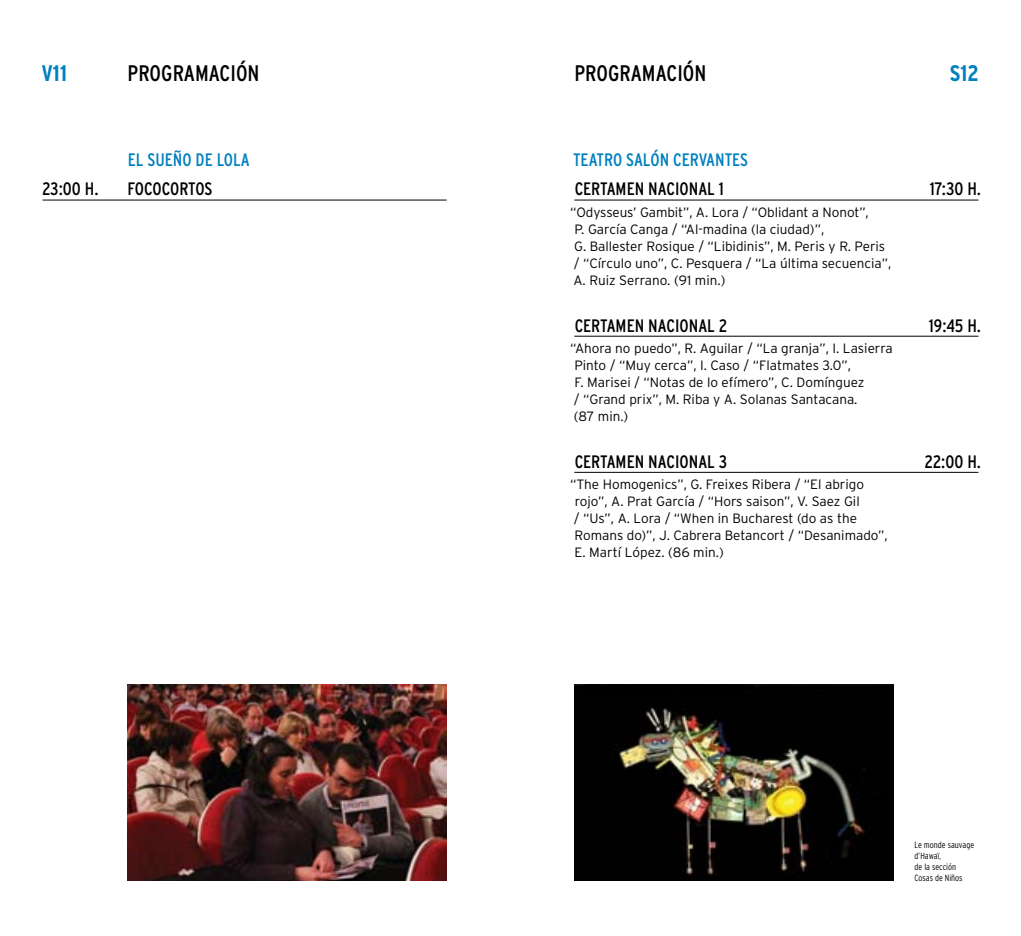
<style>
.page{position:relative;width:1021px;height:936px;background:#fff}
.page>*{position:absolute;margin:0;border:0;box-sizing:border-box;transform-origin:0 0}
.t1{font:condensed 22.5px "Interstate";color:#000}
.t2{font:700 condensed 22.5px "Interstate";color:#0080c0}
.t3{font:condensed 18px "Interstate";color:#000}
.t4{font:condensed 18px "Interstate";color:#0080c0}
.t5{font:300 13.5px/17px "Interstate";color:#000}
.t6{font:300 condensed 9px/10.8px "Interstate";color:#000}
</style>
<div class="page">
<hr style="left:43px;top:200px;width:403px;height:1px;background:#000">
<img style="left:128px;top:685px;width:318px;height:195px">
<hr style="left:574px;top:200px;width:404px;height:1px;background:#000">
<hr style="left:574px;top:336px;width:404px;height:1px;background:#000">
<hr style="left:574px;top:472px;width:404px;height:1px;background:#000">
<img style="left:574px;top:685px;width:319px;height:195px">
<h1 class="t2" style="left:41px;top:60px;width:27px">V11</h1>
<h1 class="t1" style="left:128px;top:60px;width:133px">PROGRAMACIÓN</h1>
<h2 class="t4" style="left:128px;top:149px;width:123px">EL SUEÑO DE LOLA</h2>
<h2 class="t3" style="left:42px;top:179px;width:58px">23:00 h.</h2>
<h2 class="t3" style="left:128px;top:179px;width:85px">FOCOCORTOS</h2>
<h1 class="t1" style="left:574px;top:60px;width:133px">PROGRAMACIÓN</h1>
<h1 class="t2" style="left:949px;top:60px;width:31px">S12</h1>
<h2 class="t4" style="left:573px;top:149px;width:175px">TEATRO SALÓN CERVANTES</h2>
<h2 class="t3" style="left:574px;top:179px;width:150px">CERTAMEN NACIONAL 1</h2>
<h2 class="t3" style="left:929px;top:179px;width:53px">17:30 h.</h2>
<p class="t5" style="left:570px;top:204px;width:323px">“Odysseus’ Gambit”, A. Lora / “Oblidant a Nonot”,<br>P. García Canga / “Al-madina (la ciudad)”,<br>G. Ballester Rosique / “Libidinis”, M. Peris y R. Peris<br>/ “Círculo uno”, C. Pesquera / “La última secuencia”, A. Ruiz Serrano. (91 min.)</p>
<h2 class="t3" style="left:574px;top:315px;width:154px">CERTAMEN NACIONAL 2</h2>
<h2 class="t3" style="left:928px;top:315px;width:54px">19:45 h.</h2>
<p class="t5" style="left:570px;top:340px;width:324px">“Ahora no puedo”, R. Aguilar / “La granja”, I. Lasierra Pinto / “Muy cerca”, I. Caso / “Flatmates 3.0”,<br>F. Marisei / “Notas de lo efímero”, C. Domínguez<br>/ “Grand prix”, M. Riba y A. Solanas Santacana.<br>(87 min.)</p>
<h2 class="t3" style="left:574px;top:451px;width:154px">CERTAMEN NACIONAL 3</h2>
<h2 class="t3" style="left:924px;top:451px;width:58px">22:00 h.</h2>
<p class="t5" style="left:570px;top:476px;width:319px">“The Homogenics”, G. Freixes Ribera / “El abrigo rojo”, A. Prat García / “Hors saison”, V. Saez Gil<br>/ “Us”, A. Lora / “When in Bucharest (do as the Romans do)”, J. Cabrera Betancort / “Desanimado”, E. Martí López. (86 min.)</p>
<p class="t6" style="left:914px;top:839px;width:61px">Le monde sauvage d’Hawaï,<br>de la sección<br>Cosas de Niños</p>
</div>
